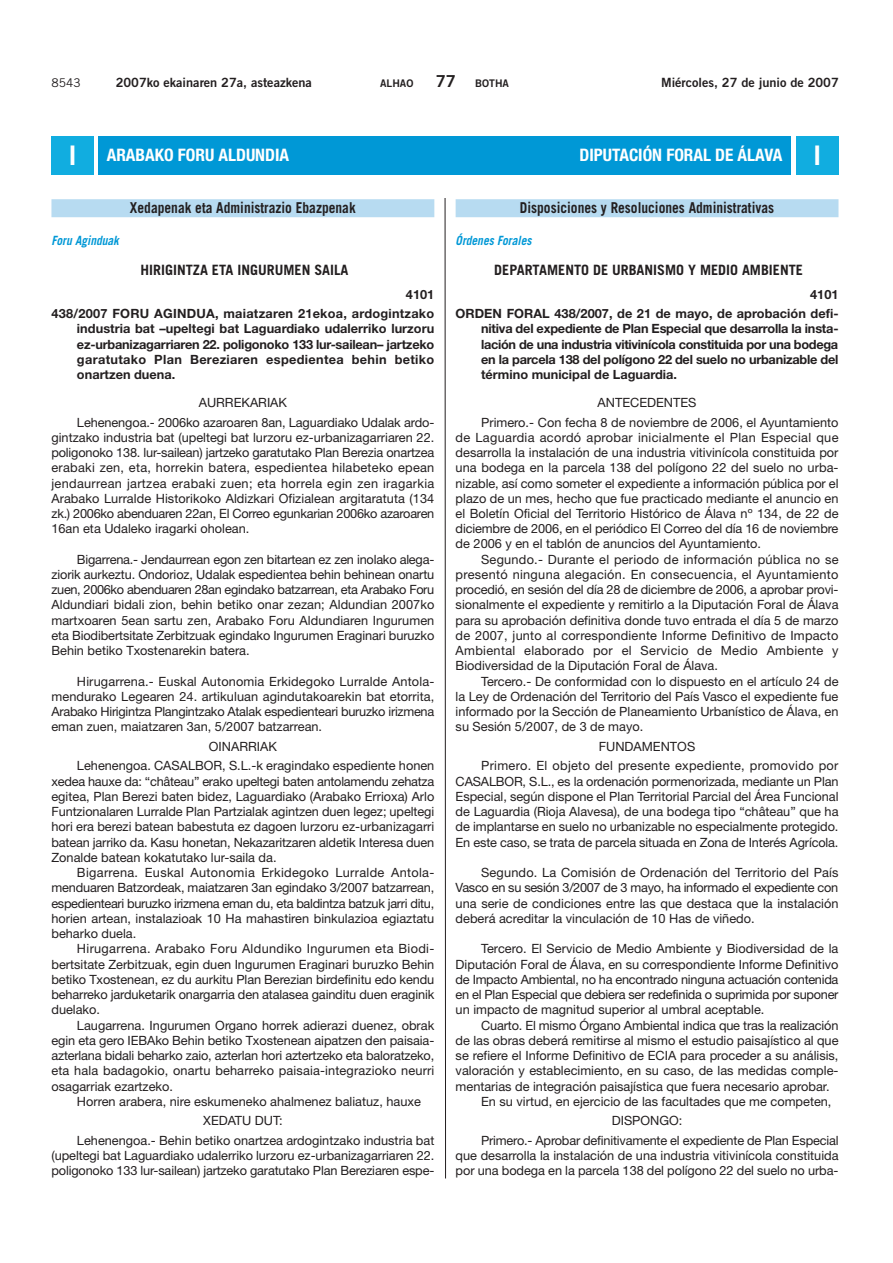
<style>
.page{position:relative;width:893px;height:1263px;background:#fff}
.page>*{position:absolute;margin:0;border:0;box-sizing:border-box;transform-origin:0 0}
.t1{font:700 condensed 17.25px "Helvetica Neue";color:#fff}
.t2{font:700 15px "Trade Gothic";color:#231f20;scale:.9 1}
.t3{font:700 14.25px "Trade Gothic";color:#231f20}
.t4{font:12.75px/15.3px "Helvetica Neue";color:#231f20;text-align:justify}
.t5{font:700 12.75px/15.3px "Helvetica Neue";color:#231f20;text-align:justify}
.t6{font:12.75px/19.5px "Helvetica Neue";letter-spacing:.025em;color:#231f20}
.t7{font:12.75px "Trade Gothic Bold Two";color:#231f20}
.t8{font:700 12.75px/19.5px "Helvetica Neue";letter-spacing:.02em;color:#231f20;text-align:right}
.t9{font:italic 700 12.75px "Trade Gothic";color:#0098d6;scale:.9 1}
.t10{font:12px "Trade Gothic";color:#231f20}
.t11{font:10.5px "Trade Gothic Bold Two";color:#231f20}
.s1{font-size:16.5px}
.s2{font-family:"Trade Gothic Bold Two";font-weight:400;font-stretch:normal;font-size:27px}
</style>
<div class="page">
<div style="left:455px;top:199px;width:383px;height:18px;background:#b7dbf1"></div>
<div style="left:51px;top:199px;width:383px;height:18px;background:#b7dbf1"></div>
<svg style="left:445px;top:198px;width:1px;height:981px"></svg>
<div style="left:51px;top:136px;width:43px;height:38px;background:#11ade0"></div>
<div style="left:796px;top:136px;width:42px;height:38px;background:#11ade0"></div>
<div style="left:405px;top:136px;width:386px;height:38px;background:#0098d6"></div>
<div style="left:98px;top:136px;width:357px;height:38px;background:#0098d6"></div>
<p class="t10" style="left:51px;top:79px;width:31px">8543</p>
<p class="t7" style="left:116px;top:78px;width:198px">2007ko ekainaren 27a, asteazkena</p>
<p class="t11" style="left:380px;top:79px;width:35px">ALHAO</p>
<p class="t11" style="left:436px;top:79px;width:75px"><span class="s1">77</span> BOTHA</p>
<p class="t7" style="left:661px;top:78px;width:179px">Miércoles, 27 de junio de 2007</p>
<h1 class="t1" style="left:68px;top:149px;width:222px"><span class="s2">I</span> ARABAKO FORU ALDUNDIA</h1>
<h1 class="t1" style="left:579px;top:149px;width:244px">DIPUTACIÓN FORAL DE ÁLAVA <span class="s2">I</span></h1>
<p class="t9" style="left:51px;top:236px;width:79px">Foru Aginduak</p>
<p class="t2" style="left:130px;top:202px;width:252px">Xedapenak eta Administrazio Ebazpenak</p>
<p class="t3" style="left:141px;top:265px;width:209px">HIRIGINTZA ETA INGURUMEN SAILA</p>
<p class="t8" style="left:51px;top:285px;width:384px">4101<br>438/2007 FORU AGINDUA, maiatzaren 21ekoa, ardogintzako</p>
<p class="t5" style="left:77px;top:322px;width:359px">industria bat –upeltegi bat Laguardiako udalerriko lurzoru ez-urbanizagarriaren 22. poligonoko 133 lur-sailean– jartzeko garatutako Plan Bereziaren espedientea behin betiko onartzen duena.</p>
<p class="t4" style="left:77px;top:394px;width:359px;line-height:19.5px;text-indent:122px">AURREKARIAK<br>Lehenengoa.- 2006ko azaroaren 8an, Laguardiako Udalak ardo-</p>
<p class="t4" style="left:51px;top:431px;width:384px">gintzako industria bat (upeltegi bat lurzoru ez-urbanizagarriaren 22. poligonoko 138. lur-sailean) jartzeko garatutako Plan Berezia onartzea erabaki zen, eta, horrekin batera, espedientea hilabeteko epean jendaurrean jartzea erabaki zuen; eta horrela egin zen iragarkia Arabako Lurralde Historikoko Aldizkari Ofizialean argitaratuta (134 zk.) 2006ko abenduaren 22an, El Correo egunkarian 2006ko azaroaren 16an eta Udaleko iragarki oholean.</p>
<p class="t4" style="left:51px;top:553px;width:384px;text-indent:26px">Bigarrena.- Jendaurrean egon zen bitartean ez zen inolako alega&shy;ziorik aurkeztu. Ondorioz, Udalak espedientea behin behinean onartu zuen, 2006ko abenduaren 28an egindako batzarrean, eta Arabako Foru Aldundiari bidali zion, behin betiko onar zezan; Aldundian 2007ko martxoaren 5ean sartu zen, Arabako Foru Aldundiaren Ingurumen eta Biodibertsitate Zerbitzuak egindako Ingurumen Eraginari buruzko Behin betiko Txostenarekin batera.</p>
<p class="t4" style="left:51px;top:675px;width:384px;text-indent:26px">Hirugarrena.- Euskal Autonomia Erkidegoko Lurralde Antola - mendurako Legearen 24. artikuluan agindutakoarekin bat etorrita, Arabako Hirigintza Plangintzako Atalak espedienteari buruzko irizmena eman zuen, maiatzaren 3an, 5/2007 batzarrean.</p>
<p class="t4" style="left:77px;top:738px;width:359px;line-height:19.5px;text-indent:132px">OINARRIAK<br>Lehenengoa. CASALBOR, S.L.-k eragindako espediente honen</p>
<p class="t4" style="left:51px;top:775px;width:384px">xedea hauxe da: “château” erako upeltegi baten antolamendu zehatza egitea, Plan Berezi baten bidez, Laguardiako (Arabako Errioxa) Arlo Funtzionalaren Lurralde Plan Partzialak agintzen duen legez; upeltegi hori era berezi batean babestuta ez dagoen lurzoru ez-urbanizagarri batean jarriko da. Kasu honetan, Nekazaritzaren aldetik Interesa duen Zonalde batean kokatutako lur-saila da.</p>
<p class="t4" style="left:51px;top:866px;width:384px;text-indent:26px">Bigarrena. Euskal Autonomia Erkidegoko Lurralde Antola - menduaren Batzordeak, maiatzaren 3an egindako 3/2007 batzarrean, espedienteari buruzko irizmena eman du, eta baldintza batzuk jarri ditu, horien artean, instalazioak 10 Ha mahastiren binkulazioa egiaztatu beharko duela.</p>
<p class="t4" style="left:51px;top:942px;width:384px;text-indent:26px">Hirugarrena. Arabako Foru Aldundiko Ingurumen eta Biodi - bertsitate Zerbitzuak, egin duen Ingurumen Eraginari buruzko Behin betiko Txostenean, ez du aurkitu Plan Berezian birdefinitu edo kendu beharreko jarduketarik onargarria den atalasea gainditu duen eraginik duelako.</p>
<p class="t4" style="left:51px;top:1019px;width:384px;text-indent:26px">Laugarrena. Ingurumen Organo horrek adierazi duenez, obrak egin eta gero IEBAko Behin betiko Txostenean aipatzen den paisaia&shy;azterlana bidali beharko zaio, azterlan hori aztertzeko eta baloratzeko, eta hala badagokio, onartu beharreko paisaia-integrazioko neurri osagarriak ezartzeko.</p>
<p class="t4" style="left:77px;top:1095px;width:345px">Horren arabera, nire eskumeneko ahalmenez baliatuz, hauxe</p>
<p class="t4" style="left:203px;top:1114px;width:81px">XEDATU DUT:</p>
<p class="t4" style="left:77px;top:1134px;width:359px">Lehenengoa.- Behin betiko onartzea ardogintzako industria bat</p>
<p class="t4" style="left:51px;top:1149px;width:384px">(upeltegi bat Laguardiako udalerriko lurzoru ez-urbanizagarriaren 22. poligonoko 133 lur-sailean) jartzeko garatutako Plan Bereziaren espe-</p>
<p class="t2" style="left:520px;top:202px;width:284px">Disposiciones y Resoluciones Administrativas</p>
<p class="t9" style="left:455px;top:236px;width:88px">Órdenes Forales</p>
<p class="t3" style="left:494px;top:265px;width:310px">DEPARTAMENTO DE URBANISMO Y MEDIO AMBIENTE</p>
<p class="t5" style="left:455px;top:285px;width:384px;line-height:19.5px;text-align:right">4101<br>ORDEN FORAL 438/2007, de 21 de mayo, de aprobación defi-</p>
<p class="t5" style="left:481px;top:322px;width:359px">nitiva del expediente de Plan Especial que desarrolla la insta&shy;lación de una industria vitivinícola constituida por una bodega en la parcela 138 del polígono 22 del suelo no urbanizable del término municipal de Laguardia.</p>
<p class="t4" style="left:481px;top:394px;width:359px;line-height:19.5px;text-indent:116px">ANTECEDENTES<br>Primero.- Con fecha 8 de noviembre de 2006, el Ayuntamiento</p>
<p class="t4" style="left:455px;top:431px;width:384px">de Laguardia acordó aprobar inicialmente el Plan Especial que desarrolla la instalación de una industria vitivinícola constituida por una bodega en la parcela 138 del polígono 22 del suelo no urba&shy;nizable, así como someter el expediente a información pública por el plazo de un mes, hecho que fue practicado mediante el anuncio en el Boletín Oficial del Territorio Histórico de Álava nº 134, de 22 de diciembre de 2006, en el periódico El Correo del día 16 de noviembre de 2006 y en el tablón de anuncios del Ayuntamiento.</p>
<p class="t4" style="left:455px;top:553px;width:384px;text-indent:26px">Segundo.- Durante el periodo de información pública no se presentó ninguna alegación. En consecuencia, el Ayuntamiento procedió, en sesión del día 28 de diciembre de 2006, a aprobar provi&shy;sionalmente el expediente y remitirlo a la Diputación Foral de Álava para su aprobación definitiva donde tuvo entrada el día 5 de marzo de 2007, junto al correspondiente Informe Definitivo de Impacto Ambiental elaborado por el Servicio de Medio Ambiente y Biodiversidad de la Diputación Foral de Álava.</p>
<p class="t4" style="left:455px;top:675px;width:384px;text-indent:26px">Tercero.- De conformidad con lo dispuesto en el artículo 24 de la Ley de Ordenación del Territorio del País Vasco el expediente fue informado por la Sección de Planeamiento Urbanístico de Álava, en su Sesión 5/2007, de 3 de mayo.</p>
<p class="t6" style="left:481px;top:738px;width:359px;text-indent:118px">FUNDAMENTOS<br>Primero. El objeto del presente expediente, promovido por</p>
<p class="t4" style="left:455px;top:775px;width:384px">CASALBOR, S.L., es la ordenación pormenorizada, mediante un Plan Especial, según dispone el Plan Territorial Parcial del Área Funcional de Laguardia (Rioja Alavesa), de una bodega tipo “château” que ha de implantarse en suelo no urbanizable no especialmente protegido.<br>En este caso, se trata de parcela situada en Zona de Interés Agrícola.</p>
<p class="t4" style="left:455px;top:866px;width:384px;text-indent:26px">Segundo. La Comisión de Ordenación del Territorio del País Vasco en su sesión 3/2007 de 3 mayo, ha informado el expediente con una serie de condiciones entre las que destaca que la instalación deberá acreditar la vinculación de 10 Has de viñedo.</p>
<p class="t4" style="left:455px;top:942px;width:384px;text-indent:26px">Tercero. El Servicio de Medio Ambiente y Biodiversidad de la Diputación Foral de Álava, en su correspondiente Informe Definitivo de Impacto Ambiental, no ha encontrado ninguna actuación contenida en el Plan Especial que debiera ser redefinida o suprimida por suponer un impacto de magnitud superior al umbral aceptable.</p>
<p class="t4" style="left:481px;top:1019px;width:359px">Cuarto. El mismo Órgano Ambiental indica que tras la realización</p>
<p class="t4" style="left:455px;top:1034px;width:384px">de las obras deberá remitirse al mismo el estudio paisajístico al que</p>
<p class="t4" style="left:455px;top:1049px;width:384px">se refiere el Informe Definitivo de ECIA para proceder a su análisis,</p>
<p class="t4" style="left:455px;top:1064px;width:384px">valoración y establecimiento, en su caso, de las medidas comple-</p>
<p class="t4" style="left:455px;top:1080px;width:375px">mentarias de integración paisajística que fuera necesario aprobar.</p>
<p class="t4" style="left:481px;top:1095px;width:352px">En su virtud, en ejercicio de las facultades que me competen,</p>
<p class="t4" style="left:481px;top:1112px;width:359px;line-height:19.5px;text-indent:131px">DISPONGO:<br>Primero.- Aprobar definitivamente el expediente de Plan Especial</p>
<p class="t4" style="left:455px;top:1149px;width:384px">que desarrolla la instalación de una industria vitivinícola constituida por una bodega en la parcela 138 del polígono 22 del suelo no urba-</p>
</div>
